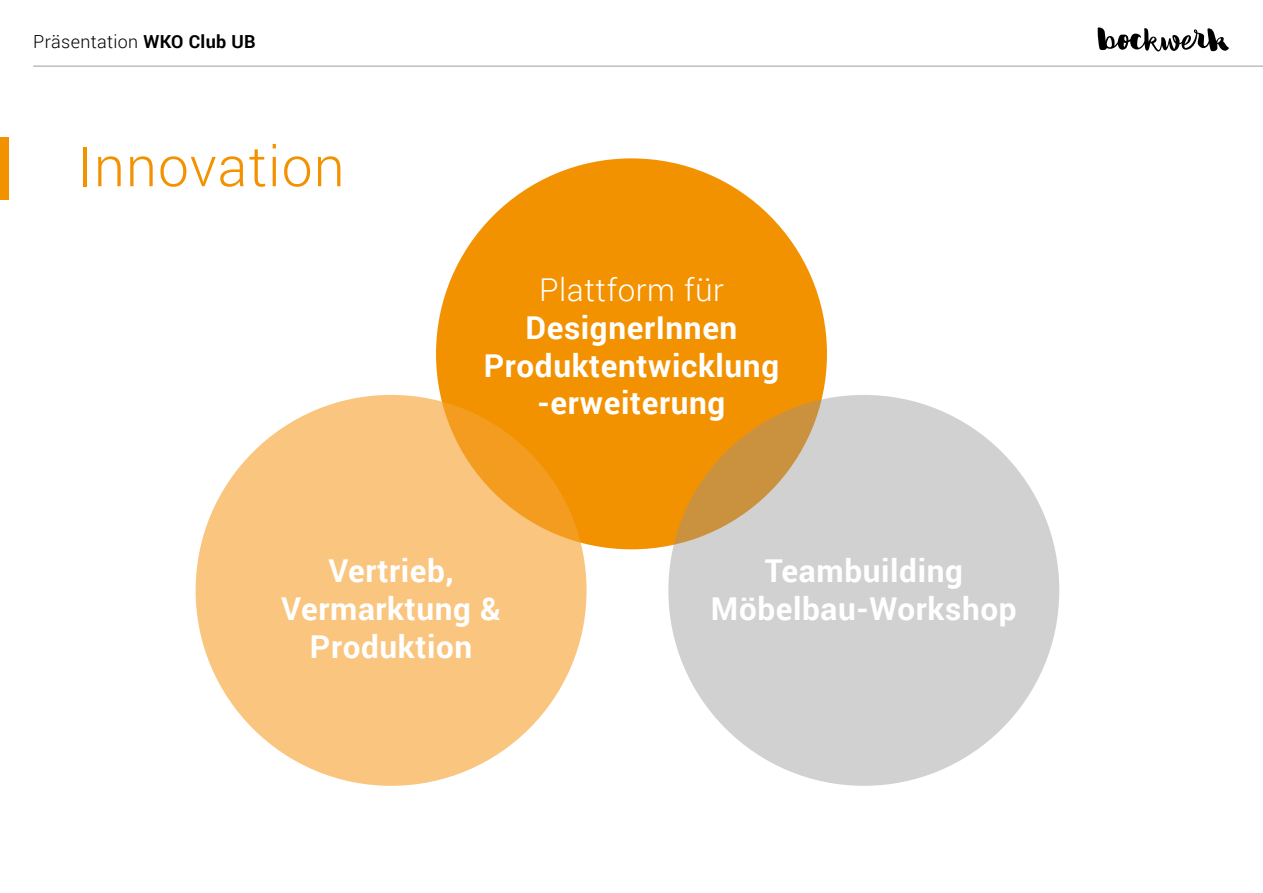
<style>
.page{position:relative;width:1263px;height:893px;background:#fff}
.page>*{position:absolute;margin:0;border:0;box-sizing:border-box;transform-origin:0 0}
.t1{font:300 55.5px "Roboto";letter-spacing:.02em;color:#f39200}
.t2{font:700 31.5px/37.8px "Roboto";letter-spacing:.02em;color:#fff;text-align:center}
.t3{font:300 31.5px "Roboto";letter-spacing:.02em;color:#fff}
.t4{font:300 18px "Roboto";letter-spacing:.02em;color:#000}
.s1{font-weight:700}
</style>
<div class="page">
<svg style="left:1098px;top:27px;width:131px;height:24px"></svg>
<hr style="left:33px;top:66px;width:1230px;height:1px;background:#9d9d9c">
<div style="left:0;top:137px;width:9px;height:62px;background:#f39200"></div>
<div style="left:436px;top:158px;width:391px;height:391px;background:#f39200;border-radius:50%"></div>
<div style="left:196px;top:395px;width:390px;height:391px;background:#f9c57f;border-radius:50%"></div>
<svg style="left:668px;top:395px;width:391px;height:391px;background:#d0ccc6"></svg>
<p class="t4" style="left:33px;top:29px;width:224px">Präsentation <span class="s1">WKO Club UB</span></p>
<h1 class="t1" style="left:78px;top:128px;width:268px">Innovation</h1>
<p class="t3" style="left:539px;top:268px;width:186px">Plattform für</p>
<p class="t2" style="left:484px;top:307px;width:297px">DesignerInnen<br>Produktentwicklung -erweiterung</p>
<p class="t2" style="left:281px;top:551px;width:221px">Vertrieb,<br>Vermarktung &amp;<br>Produktion</p>
<p class="t2" style="left:711px;top:551px;width:307px">Teambuilding<br>Möbelbau-Workshop</p>
</div>
